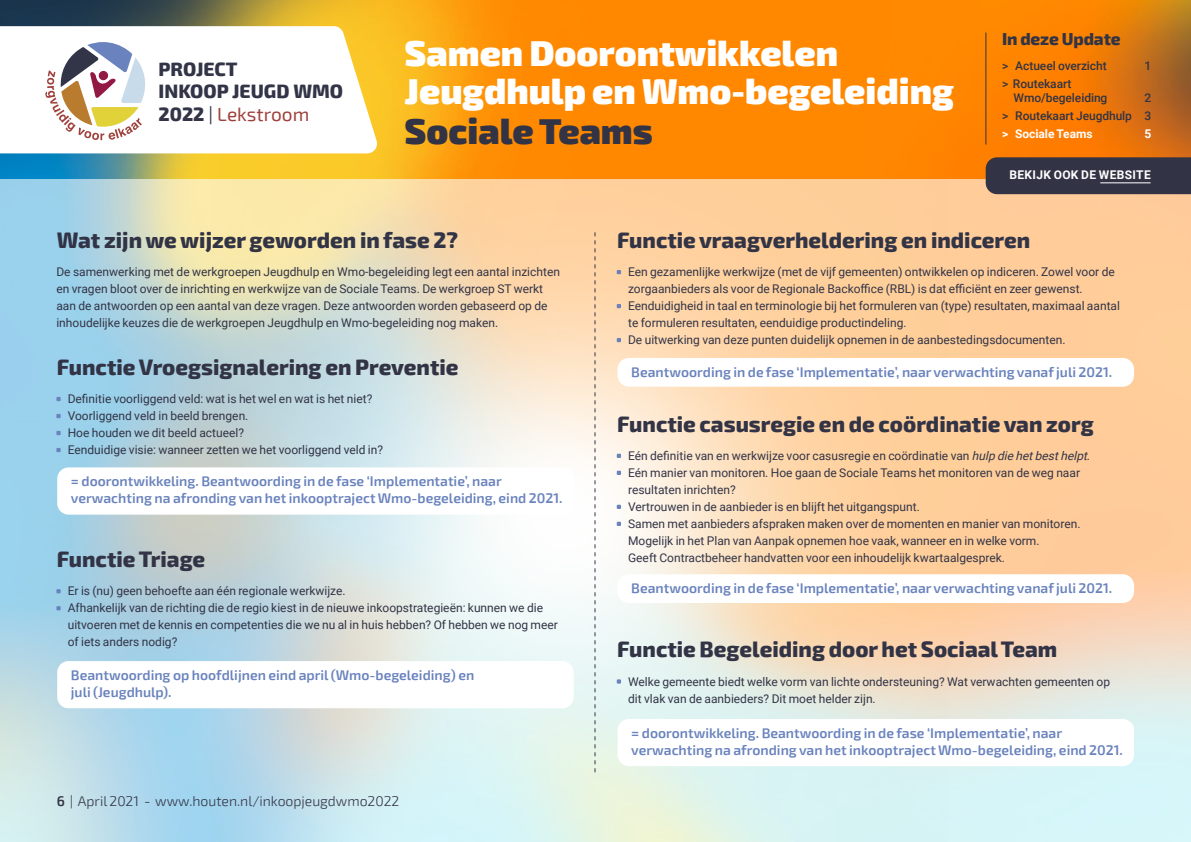
<style>
.page{position:relative;width:1191px;height:842px;background:#fff}
.page>*{position:absolute;margin:0;border:0;box-sizing:border-box;transform-origin:0 0}
.t1{font:900 36px/38px "Exo 2";color:#fff}
.t2{font:900 36px "Exo 2";color:#323446}
.t3{font:800 22px "Exo 2";color:#323446}
.t4{font:800 19px/22.8px "Exo 2";color:#323547}
.t5{font:800 17px "Exo 2";letter-spacing:-.005em;color:#323446}
.t6{font:600 14px/17px "Exo 2";color:#6a83be}
.t7{font:300 14px "Exo 2";color:#323446}
.t8{font:12px/17px "Roboto";color:#323446}
.t9{font:500 12px/14px "Roboto";letter-spacing:-.005em;color:#323446}
.t10{font:700 12px "Roboto";letter-spacing:.03em;color:#fff}
.t11{font:700 12px "Roboto";letter-spacing:-.005em;color:#fff}
.s1{font-weight:400}
.s2{font-weight:400;color:#9f413c}
.s3{font-weight:600}
.s4{font-style:italic}
</style>
<div class="page">
<img style="left:0;top:0;width:1191px;height:179px">
<svg style="left:0;top:26px;width:377px;height:127px"></svg>
<svg style="left:45px;top:42px;width:103px;height:98px"></svg>
<svg style="left:594px;top:232px;width:1px;height:540px"></svg>
<div style="left:985px;top:157px;width:206px;height:37px;background:#323446"></div>
<hr style="left:1100px;top:182px;width:50px;height:1px;background:#fff">
<hr style="left:985px;top:33px;width:1px;height:112px;background:#323446">
<svg style="left:617px;top:270px;width:4px;height:4px"></svg>
<svg style="left:617px;top:304px;width:4px;height:4px"></svg>
<svg style="left:617px;top:338px;width:4px;height:4px"></svg>
<svg style="left:56px;top:397px;width:5px;height:4px"></svg>
<svg style="left:56px;top:414px;width:5px;height:4px"></svg>
<svg style="left:56px;top:431px;width:5px;height:4px"></svg>
<svg style="left:56px;top:448px;width:5px;height:4px"></svg>
<svg style="left:617px;top:454px;width:4px;height:4px"></svg>
<svg style="left:617px;top:471px;width:4px;height:4px"></svg>
<svg style="left:617px;top:505px;width:4px;height:4px"></svg>
<svg style="left:617px;top:522px;width:4px;height:4px"></svg>
<svg style="left:617px;top:679px;width:4px;height:5px"></svg>
<svg style="left:56px;top:589px;width:5px;height:4px"></svg>
<svg style="left:56px;top:606px;width:5px;height:4px"></svg>
<div style="left:57px;top:467px;width:517px;height:48px;background:#fff;border-radius:11px"></div>
<div style="left:617px;top:358px;width:517px;height:29px;background:#fff;border-radius:11px"></div>
<div style="left:617px;top:574px;width:517px;height:29px;background:#fff;border-radius:11px"></div>
<div style="left:617px;top:719px;width:517px;height:47px;background:#fff;border-radius:11px"></div>
<div style="left:57px;top:661px;width:517px;height:47px;background:#fff;border-radius:11px"></div>
<h3 class="t4" style="left:159px;top:58px;width:186px">PROJECT<br>INKOOP JEUGD WMO<br>2022 <span class="s1">|</span> <span class="s2">Lekstroom</span></h3>
<h1 class="t1" style="left:404px;top:35px;width:551px">Samen Doorontwikkelen<br>Jeugdhulp en Wmo-begeleiding</h1>
<h1 class="t2" style="left:404px;top:109px;width:250px">Sociale Teams</h1>
<h3 class="t5" style="left:1002px;top:29px;width:120px">In deze Update</h3>
<p class="t9" style="left:1002px;top:58px;width:106px">&gt; Actueel overzicht</p>
<p class="t9" style="left:1144px;top:58px;width:8px">1</p>
<p class="t9" style="left:1013px;top:76px;width:95px;text-indent:-11px">&gt; Routekaart<br>Wmo/begeleiding</p>
<p class="t9" style="left:1002px;top:88px;width:150px;line-height:18px;text-align:right">2<br>&gt; Routekaart Jeugdhulp 3</p>
<p class="t11" style="left:1002px;top:125px;width:92px">&gt; Sociale Teams</p>
<p class="t10" style="left:1144px;top:125px;width:8px">5</p>
<p class="t10" style="left:1009px;top:167px;width:143px">BEKIJK OOK DE WEBSITE</p>
<h2 class="t3" style="left:57px;top:227px;width:403px">Wat zijn we wijzer geworden in fase 2?</h2>
<h2 class="t3" style="left:617px;top:227px;width:415px">Functie vraagverheldering en indiceren</h2>
<p class="t8" style="left:56px;top:263px;width:505px">De samenwerking met de werkgroepen Jeugdhulp en Wmo-begeleiding legt een aantal inzichten en vragen bloot over de inrichting en werkwijze van de Sociale Teams. De werkgroep ST werkt aan de antwoorden op een aantal van deze vragen. Deze antwoorden worden gebaseerd op de inhoudelijke keuzes die de werkgroepen Jeugdhulp en Wmo-begeleiding nog maken.</p>
<p class="t8" style="left:628px;top:263px;width:493px">Een gezamenlijke werkwijze (met de vijf gemeenten) ontwikkelen op indiceren. Zowel voor de zorgaanbieders als voor de Regionale Backoffice (RBL) is dat efficiënt en zeer gewenst.<br>Eenduidigheid in taal en terminologie bij het formuleren van (type) resultaten, maximaal aantal te formuleren resultaten, eenduidige productindeling.<br>De uitwerking van deze punten duidelijk opnemen in de aanbestedingsdocumenten.</p>
<h2 class="t3" style="left:57px;top:354px;width:403px">Functie Vroegsignalering en Preventie</h2>
<p class="t8" style="left:68px;top:390px;width:317px">Definitie voorliggend veld: wat is het wel en wat is het niet?<br>Voorliggend veld in beeld brengen.<br>Hoe houden we dit beeld actueel?<br>Eenduidige visie: wanneer zetten we het voorliggend veld in?</p>
<p class="t6" style="left:71px;top:473px;width:493px">= doorontwikkeling. Beantwoording in de fase ‘Implementatie’, naar verwachting na afronding van het inkooptraject Wmo-begeleiding, eind 2021.</p>
<h2 class="t3" style="left:57px;top:546px;width:150px">Functie Triage</h2>
<p class="t8" style="left:68px;top:582px;width:491px">Er is (nu) geen behoefte aan één regionale werkwijze.<br>Afhankelijk van de richting die de regio kiest in de nieuwe inkoopstrategieën: kunnen we die uitvoeren met de kennis en competenties die we nu al in huis hebben? Of hebben we nog meer of iets anders nodig?</p>
<p class="t6" style="left:71px;top:667px;width:405px">Beantwoording op hoofdlijnen eind april (Wmo-begeleiding) en juli (Jeugdhulp).</p>
<p class="t7" style="left:57px;top:793px;width:344px"><span class="s3">6</span> | April 2021 - www.houten.nl/inkoopjeugdwmo2022</p>
<p class="t6" style="left:631px;top:364px;width:482px">Beantwoording in de fase ‘Implementatie’, naar verwachting vanaf juli 2021.</p>
<h2 class="t3" style="left:617px;top:410px;width:478px">Functie casusregie en de coördinatie van zorg</h2>
<p class="t8" style="left:628px;top:447px;width:464px">Eén definitie van en werkwijze voor casusregie en coördinatie van <span class="s4">hulp die hetbesthelpt</span>.<br>Eén manier van monitoren. Hoe gaan de Sociale Teams het monitoren van de weg naar resultaten inrichten?<br>Vertrouwen in de aanbieder is en blijft het uitgangspunt.<br>Samen met aanbieders afspraken maken over de momenten en manier van monitoren.<br>Mogelijk in het Plan van Aanpak opnemen hoe vaak, wanneer en in welke vorm.<br>Geeft Contractbeheer handvatten voor een inhoudelijk kwartaalgesprek.</p>
<p class="t6" style="left:631px;top:580px;width:482px">Beantwoording in de fase ‘Implementatie’, naar verwachting vanaf juli 2021.</p>
<h2 class="t3" style="left:617px;top:636px;width:442px">Functie Begeleiding door het Sociaal Team</h2>
<p class="t8" style="left:628px;top:672px;width:483px">Welke gemeente biedt welke vorm van lichte ondersteuning? Wat verwachten gemeenten op dit vlak van de aanbieders? Dit moet helder zijn.</p>
<p class="t6" style="left:631px;top:725px;width:493px">= doorontwikkeling. Beantwoording in de fase ‘Implementatie’, naar verwachting na afronding van het inkooptraject Wmo-begeleiding, eind 2021.</p>
</div>
